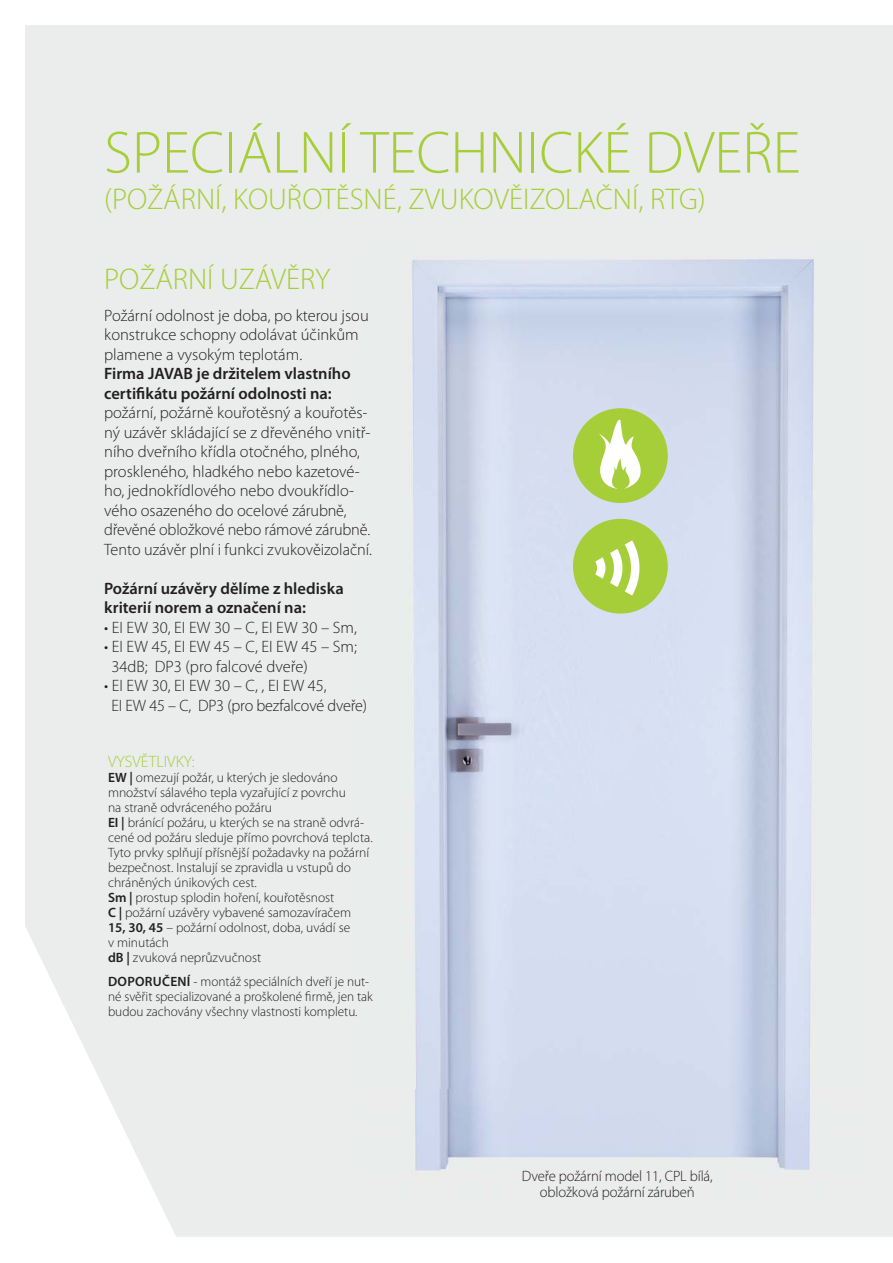
<style>
.page{position:relative;width:893px;height:1263px;background:#fff}
.page>*{position:absolute;margin:0;border:0;box-sizing:border-box;transform-origin:0 0}
.t1{font:300 60px "Myriad Pro";color:#a6ce39}
.t2{font:300 30px "Myriad Pro";color:#a6ce39}
.t3{font:300 16.5px/19.5px "Myriad Pro";color:#231f20}
.t4{font:600 16.5px/19.5px "Myriad Pro";color:#231f20}
.t5{font:300 16.5px "Myriad Pro";color:#a6ce39}
.t6{font:300 15px/16.5px "Myriad Pro";letter-spacing:-.01em;color:#231f20;text-align:center}
.t7{font:300 13.5px/15px "Myriad Pro";color:#231f20}
.s1{font-weight:600}
</style>
<div class="page">
<div style="left:26px;top:26px;width:867px;height:1211px;background:#ebecec"></div>
<img style="left:411px;top:258px;width:404px;height:913px">
<svg style="left:25px;top:874px;width:151px;height:363px"></svg>
<div style="left:574px;top:409px;width:93px;height:93px;background:#a6ce39;border-radius:50%"></div>
<div style="left:573px;top:408px;width:95px;height:95px;border:2px solid #a6ce39;border-radius:50%"></div>
<svg style="left:599px;top:418px;width:53px;height:73px"></svg>
<div style="left:574px;top:519px;width:93px;height:94px;background:#a6ce39;border-radius:50%"></div>
<div style="left:573px;top:519px;width:95px;height:95px;border:2px solid #a6ce39;border-radius:50%"></div>
<svg style="left:595px;top:540px;width:45px;height:56px"></svg>
<h1 class="t1" style="left:104px;top:130px;width:698px">SPECIÁLNÍ TECHNICKÉ DVEŘE</h1>
<h2 class="t2" style="left:104px;top:187px;width:603px">(POŽÁRNÍ, KOUŘOTĚSNÉ, ZVUKOVĚIZOLAČNÍ, RTG)</h2>
<h2 class="t2" style="left:104px;top:267px;width:228px">POŽÁRNÍ UZÁVĚRY</h2>
<p class="t3" style="left:104px;top:307px;width:266px">Požární odolnost je doba, po kterou jsou konstrukce schopny odolávat účinkům plamene a vysokým teplotám.</p>
<p class="t4" style="left:104px;top:366px;width:248px">Firma JAVAB je držitelem vlastního certifikátu požární odolnosti na:</p>
<p class="t3" style="left:104px;top:405px;width:269px">požární, požárně kouřotěsný a kouřotěs&shy;ný uzávěr skládající se z dřevěného vnitř&shy;ního dveřního křídla otočného, plného, proskleného, hladkého nebo kazetové&shy;ho, jednokřídlového nebo dvoukřídlo&shy;vého osazeného do ocelové zárubně, dřevěné obložkové nebo rámové zárubně.<br>Tento uzávěr plní i funkci zvukověizolační.</p>
<p class="t4" style="left:104px;top:580px;width:241px">Požární uzávěry dělíme z hlediska kriterií norem a označení na:</p>
<p class="t3" style="left:104px;top:619px;width:254px">• EI EW 30, EI EW 30 – C, EI EW 30 – Sm,</p>
<p class="t3" style="left:111px;top:639px;width:247px;text-indent:-7px">• EI EW 45, EI EW 45 – C, EI EW 45 – Sm;<br>34dB; DP3 (pro falcové dveře)</p>
<p class="t3" style="left:111px;top:678px;width:257px;text-indent:-7px">• EI EW 30, EI EW 30 – C, , EI EW 45,<br>EI EW 45 – C, DP3 (pro bezfalcové dveře)</p>
<p class="t5" style="left:108px;top:755px;width:88px">VYSVĚTLIVKY:</p>
<p class="t7" style="left:108px;top:771px;width:266px"><span class="s1">EW |</span> omezují požár, u kterých je sledováno množství sálavého tepla vyzařující z povrchu<br>na straně odvráceného požáru<br><span class="s1">EI |</span> bránící požáru, u kterých se na straně odvrá&shy;cené od požáru sleduje přímo povrchová teplota.<br>Tyto prvky splňují přísnější požadavky na požární bezpečnost. Instalují se zpravidla u vstupů do chráněných únikových cest.<br><span class="s1">Sm |</span> prostup splodin hoření, kouřotěsnost<br><span class="s1">C |</span> požární uzávěry vybavené samozavíračem<br><span class="s1">15, 30, 45</span> – požární odolnost, doba, uvádí se<br>v minutách<br><span class="s1">dB |</span> zvuková neprůzvučnost</p>
<p class="t7" style="left:108px;top:975px;width:266px"><span class="s1">DOPORUČENÍ</span> - montáž speciálních dveří je nut&shy;né svěřit specializované a proškolené firmě, jen tak budou zachovány všechny vlastnosti kompletu.</p>
<p class="t6" style="left:522px;top:1169px;width:192px">Dveře požární model 11, CPL bílá, obložková požární zárubeň</p>
</div>
